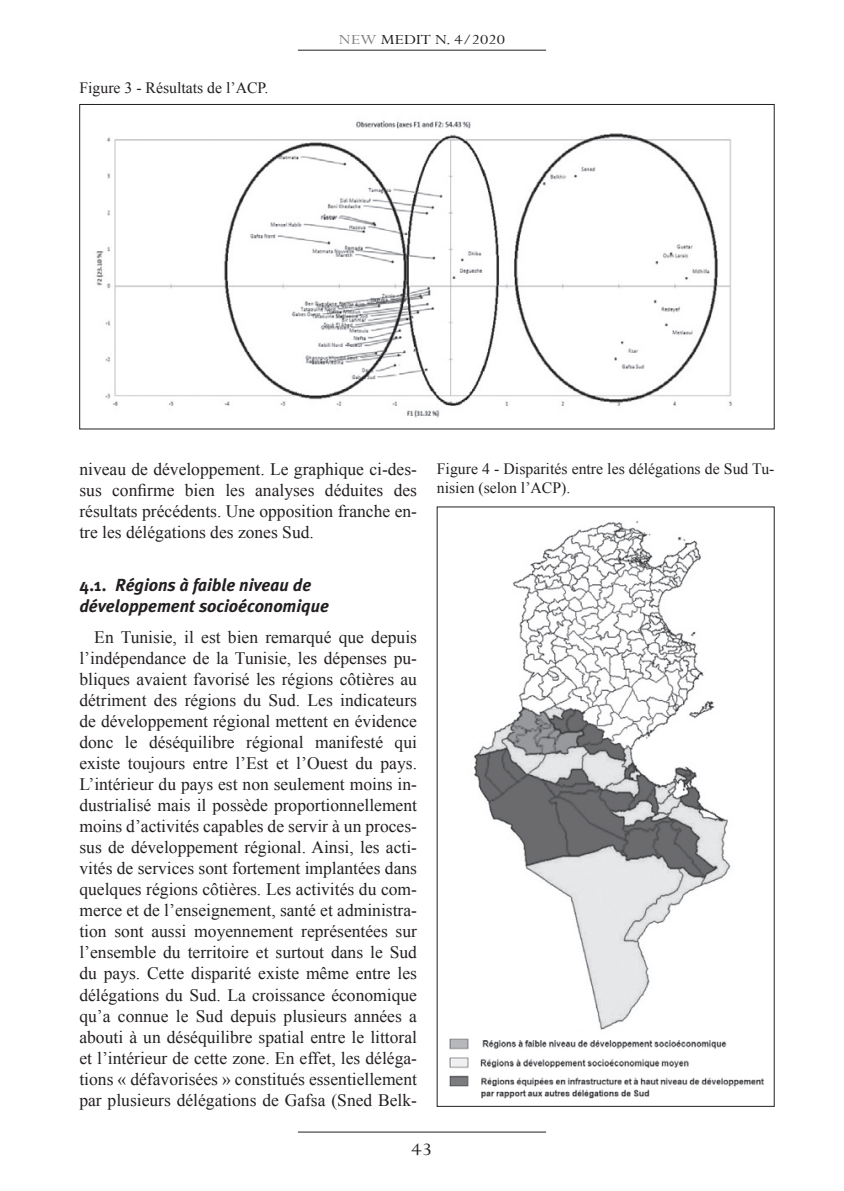
<style>
.page{position:relative;width:844px;height:1191px;background:#fff}
.page>*{position:absolute;margin:0;border:0;box-sizing:border-box;transform-origin:0 0}
.t1{font:19.6px "Perpetua Std";color:#231f20;scale:1.15 1}
._09_TESTO{font:17.5px/21px "Times New Roman";color:#231f20;text-align:justify}
._07_TIT_II_LIVELLO{font:italic 700 17.5px/21px "Meta Plus";color:#231f20}
._10_dida{font:15.75px/19.2px "Times New Roman";color:#231f20}
.t2{font:15.75px "Perpetua Std";color:#231f20;scale:1.15 1}
.s1{color:#808285}
.s2{font-style:normal}
</style>
<div class="page">
<hr style="left:298px;top:50px;width:248px;height:1px;background:#231f20">
<hr style="left:298px;top:1131px;width:248px;height:1px;background:#231f20">
<img style="left:96px;top:120px;width:636px;height:298px">
<img style="left:474px;top:521px;width:257px;height:508px">
<img style="left:446px;top:1029px;width:323px;height:77px">
<p class="_10_dida" style="left:79px;top:78px;width:190px">Figure 3 - Résultats de l’ACP.</p>
<p class="t2" style="left:339px;top:31px;width:146px"><span class="s1">NEW</span> MEDIT N. 4/2020</p>
<p class="_09_TESTO" style="left:79px;top:459px;width:339px">niveau de développement. Le graphique ci-des&shy;sus confirme bien les analyses déduites des résultats précédents. Une opposition franche en&shy;tre les délégations des zones Sud.</p>
<p class="_07_TIT_II_LIVELLO" style="left:79px;top:574px;width:251px"><span class="s2">4.1.</span> Régions à faible niveau de développement socioéconomique</p>
<p class="_09_TESTO" style="left:79px;top:627px;width:339px;text-indent:15px">En Tunisie, il est bien remarqué que depuis l’indépendance de la Tunisie, les dépenses pu&shy;bliques avaient favorisé les régions côtières au détriment des régions du Sud. Les indicateurs de développement régional mettent en évidence donc le déséquilibre régional manifesté qui existe toujours entre l’Est et l’Ouest du pays.<br>L’intérieur du pays est non seulement moins in&shy;dustrialisé mais il possède proportionnellement moins d’activités capables de servir à un proces&shy;sus de développement régional. Ainsi, les acti&shy;vités de services sont fortement implantées dans quelques régions côtières. Les activités du com&shy;merce et de l’enseignement, santé et administra&shy;tion sont aussi moyennement représentées sur l’ensemble du territoire et surtout dans le Sud du pays. Cette disparité existe même entre les délégations du Sud. La croissance économique qu’a connue le Sud depuis plusieurs années a abouti à un déséquilibre spatial entre le littoral et l’intérieur de cette zone. En effet, les déléga&shy;tions « défavorisées » constitués essentiellement par plusieurs délégations de Gafsa (Sned Belk-</p>
<p class="_10_dida" style="left:437px;top:459px;width:339px">Figure 4 - Disparités entre les délégations de Sud Tu&shy;nisien (selon l’ACP).</p>
<p class="t1" style="left:411px;top:1139px;width:19px">43</p>
</div>
